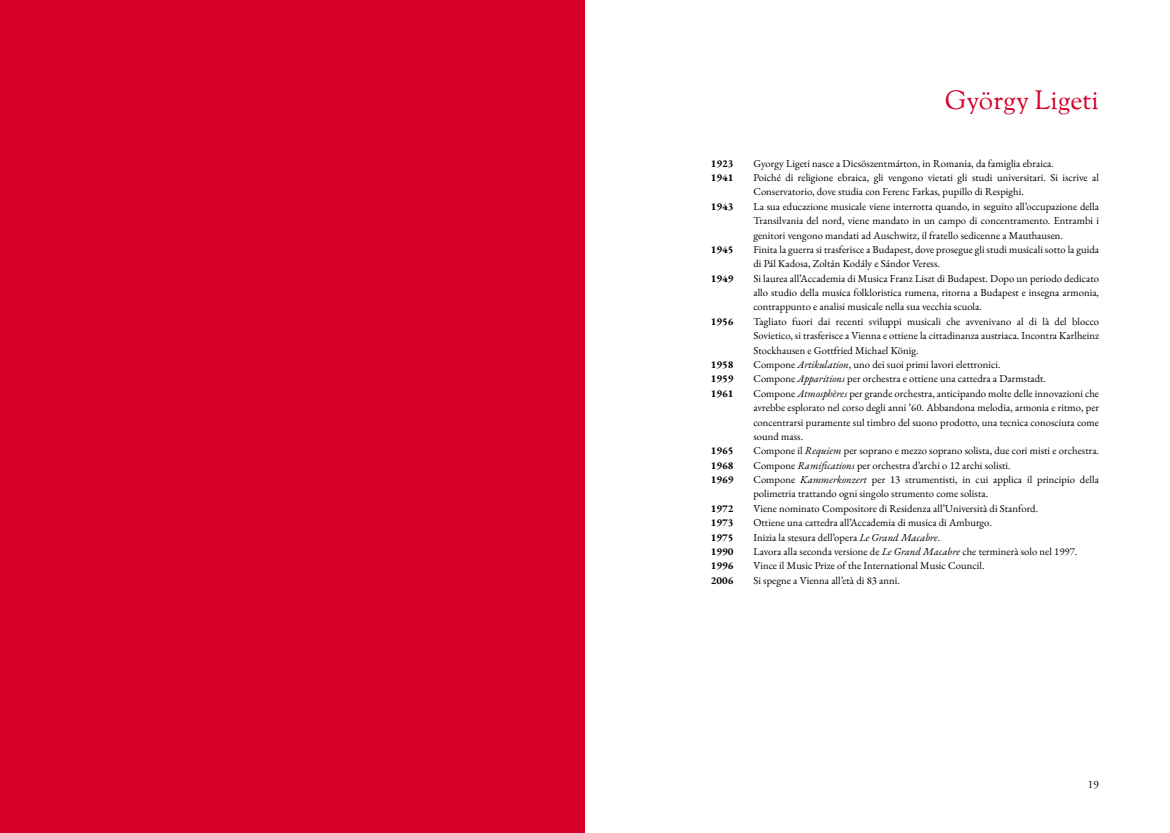
<style>
.page{position:relative;width:1170px;height:833px;background:#fff}
.page>*{position:absolute;margin:0;border:0;box-sizing:border-box;transform-origin:0 0}
.t1{font:26.25px "Sorts Mill Goudy";color:#d6002a}
.t2{font:11.25px "Adobe Garamond Pro";color:#000}
.t3{font:10.62px/14.4px "EB Garamond";letter-spacing:.005em;color:#000;text-align:justify}
.s1{font-style:italic}
</style>
<div class="page">
<div style="left:0;top:0;width:585px;height:833px;background:#d6002a"></div>
<h1 class="t1" style="left:944px;top:83px;width:156px">György Ligeti</h1>
<p class="t3" style="left:710px;top:156px;width:24px">1923</p>
<p class="t3" style="left:753px;top:156px;width:302px">Gyorgy Ligeti nasce a Dicsöszentmárton, in Romania, da famiglia ebraica.</p>
<p class="t3" style="left:710px;top:170px;width:24px">1941</p>
<p class="t3" style="left:753px;top:170px;width:347px">Poiché di religione ebraica, gli vengono vietati gli studi universitari. Si iscrive al<br>Conservatorio, dove studia con Ferenc Farkas, pupillo di Respighi.</p>
<p class="t3" style="left:710px;top:199px;width:24px">1943</p>
<p class="t3" style="left:753px;top:199px;width:347px">La sua educazione musicale viene interrotta quando, in seguito all’occupazione della Transilvania del nord, viene mandato in un campo di concentramento. Entrambi i genitori vengono mandati ad Auschwitz, il fratello sedicenne a Mauthausen.</p>
<p class="t3" style="left:710px;top:242px;width:24px">1945</p>
<p class="t3" style="left:753px;top:242px;width:347px">Finita la guerra si trasferisce a Budapest, dove prosegue gli studi musicali sotto la guida di Pál Kadosa, Zoltán Kodály e Sándor Veress.</p>
<p class="t3" style="left:710px;top:271px;width:24px">1949</p>
<p class="t3" style="left:753px;top:271px;width:347px">Si laurea all’Accademia di Musica Franz Liszt di Budapest. Dopo un periodo dedicato allo studio della musica folkloristica rumena, ritorna a Budapest e insegna armonia, contrappunto e analisi musicale nella sua vecchia scuola.</p>
<p class="t3" style="left:710px;top:314px;width:24px">1956</p>
<p class="t3" style="left:753px;top:314px;width:347px">Tagliato fuori dai recenti sviluppi musicali che avvenivano al di là del blocco Sovietico, si trasferisce a Vienna e ottiene la cittadinanza austriaca. Incontra Karlheinz Stockhausen e Gottfried Michael König.</p>
<p class="t3" style="left:710px;top:357px;width:24px">1958</p>
<p class="t3" style="left:753px;top:357px;width:248px">Compone <span class="s1">Artikulation</span>, uno dei suoi primi lavori elettronici.</p>
<p class="t3" style="left:710px;top:372px;width:24px">1959</p>
<p class="t3" style="left:753px;top:372px;width:294px">Compone <span class="s1">Apparitions</span> per orchestra e ottiene una cattedra a Darmstadt.</p>
<p class="t3" style="left:710px;top:386px;width:24px">1961</p>
<p class="t3" style="left:753px;top:386px;width:347px">Compone <span class="s1">Atmosphères</span> per grande orchestra, anticipando molte delle innovazioni che avrebbe esplorato nel corso degli anni ’60. Abbandona melodia, armonia e ritmo, per concentrarsi puramente sul timbro del suono prodotto, una tecnica conosciuta come sound mass.</p>
<p class="t3" style="left:710px;top:443px;width:24px">1965</p>
<p class="t3" style="left:753px;top:443px;width:347px">Compone il <span class="s1">Requiem</span> per soprano e mezzo soprano solista, due cori misti e orchestra.</p>
<p class="t3" style="left:710px;top:458px;width:24px">1968</p>
<p class="t3" style="left:753px;top:458px;width:259px">Compone <span class="s1">Ramifications</span> per orchestra d’archi o 12 archi solisti.</p>
<p class="t3" style="left:710px;top:472px;width:24px">1969</p>
<p class="t3" style="left:753px;top:472px;width:347px">Compone <span class="s1">Kammerkonzert</span> per 13 strumentisti, in cui applica il principio della polimetria trattando ogni singolo strumento come solista.</p>
<p class="t3" style="left:710px;top:501px;width:24px">1972</p>
<p class="t3" style="left:753px;top:501px;width:286px">Viene nominato Compositore di Residenza all’Università di Stanford.</p>
<p class="t3" style="left:710px;top:515px;width:24px">1973</p>
<p class="t3" style="left:753px;top:515px;width:240px">Ottiene una cattedra all’Accademia di musica di Amburgo.</p>
<p class="t3" style="left:710px;top:530px;width:24px">1975</p>
<p class="t3" style="left:753px;top:530px;width:188px">Inizia la stesura dell’opera <span class="s1">Le Grand Macabre</span>.</p>
<p class="t3" style="left:710px;top:544px;width:24px">1990</p>
<p class="t3" style="left:753px;top:544px;width:325px">Lavora alla seconda versione de <span class="s1">Le Grand Macabre</span> che terminerà solo nel 1997.</p>
<p class="t3" style="left:710px;top:558px;width:24px">1996</p>
<p class="t3" style="left:753px;top:558px;width:232px">Vince il Music Prize of the International Music Council.</p>
<p class="t3" style="left:710px;top:573px;width:24px">2006</p>
<p class="t3" style="left:753px;top:573px;width:148px">Si spegne a Vienna all’età di 83 anni.</p>
<p class="t2" style="left:1087px;top:777px;width:13px">19</p>
</div>
